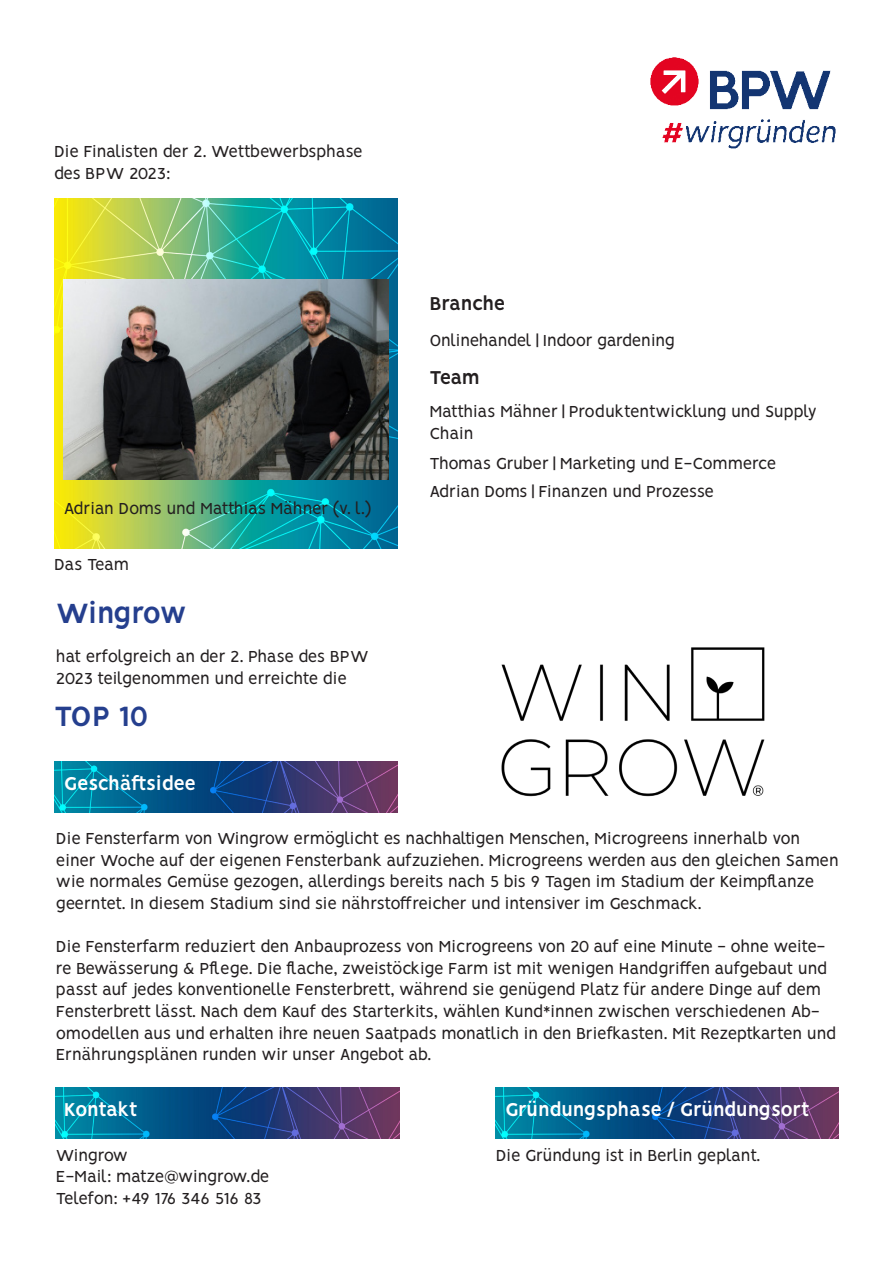
<style>
.page{position:relative;width:893px;height:1263px;background:#fff}
.page>*{position:absolute;margin:0;border:0;box-sizing:border-box;transform-origin:0 0}
.t1{font:700 31.5px "Vision";letter-spacing:-.05em;color:#253f8e}
.t2{font:700 21px "Vision";letter-spacing:-.03em;color:#fff}
.t3{font:700 21px "Vision";letter-spacing:-.03em;color:#231f20}
.t4{font:18px/21.6px "Vision";letter-spacing:-.02em;color:#231f20}
.t5{font:18px/21.6px "Vision";color:#231f20}
.t6{font:18px "Vision";letter-spacing:-.045em;color:#231f20}
</style>
<div class="page">
<img style="left:496px;top:1088px;width:343px;height:51px">
<img style="left:56px;top:1088px;width:343px;height:51px">
<img style="left:54px;top:761px;width:343px;height:51px">
<img style="left:54px;top:199px;width:343px;height:350px">
<img style="left:650px;top:57px;width:186px;height:92px">
<img style="left:64px;top:279px;width:324px;height:201px">
<img style="left:501px;top:647px;width:264px;height:150px">
<p class="t4" style="left:54px;top:143px;width:310px">Die Finalisten der 2. Wettbewerbsphase des BPW 2023:</p>
<p class="t4" style="left:64px;top:499px;width:309px">Adrian Doms und Matthias Mähner (v. l.)</p>
<p class="t4" style="left:54px;top:555px;width:77px">Das Team</p>
<p class="t1" style="left:56px;top:595px;width:132px">Wingrow</p>
<p class="t4" style="left:56px;top:647px;width:314px">hat erfolgreich an der 2. Phase des BPW<br>2023 teilgenommen und erreichte die</p>
<p class="t1" style="left:54px;top:697px;width:96px">TOP 10</p>
<p class="t2" style="left:64px;top:771px;width:134px">Geschäftsidee</p>
<p class="t3" style="left:429px;top:291px;width:77px">Branche</p>
<p class="t4" style="left:429px;top:331px;width:247px">Onlinehandel | Indoor gardening</p>
<p class="t3" style="left:429px;top:365px;width:52px">Team</p>
<p class="t5" style="left:429px;top:403px;width:389px">Matthias Mähner | Produktentwicklung und Supply<br>Chain</p>
<p class="t4" style="left:429px;top:454px;width:348px">Thomas Gruber | Marketing und E-Commerce</p>
<p class="t4" style="left:429px;top:482px;width:286px">Adrian Doms | Finanzen und Prozesse</p>
<p class="t4" style="left:56px;top:829px;width:784px">Die Fensterfarm von Wingrow ermöglicht es nachhaltigen Menschen, Microgreens innerhalb von einer Woche auf der eigenen Fensterbank aufzuziehen. Microgreens werden aus den gleichen Samen wie normales Gemüse gezogen, allerdings bereits nach 5 bis 9 Tagen im Stadium der Keimpflanze geerntet. In diesem Stadium sind sie nährstoffreicher und intensiver im Geschmack.</p>
<p class="t4" style="left:56px;top:937px;width:781px">Die Fensterfarm reduziert den Anbauprozess von Microgreens von 20 auf eine Minute - ohne weite&shy;re Bewässerung &amp; Pflege. Die flache, zweistöckige Farm ist mit wenigen Handgriffen aufgebaut und passt auf jedes konventionelle Fensterbrett, während sie genügend Platz für andere Dinge auf dem Fensterbrett lässt. Nach dem Kauf des Starterkits, wählen Kund*innen zwischen verschiedenen Ab&shy;omodellen aus und erhalten ihre neuen Saatpads monatlich in den Briefkasten. Mit Rezeptkarten und Ernährungsplänen runden wir unser Angebot ab.</p>
<p class="t2" style="left:64px;top:1097px;width:75px">Kontakt</p>
<p class="t2" style="left:505px;top:1097px;width:306px">Gründungsphase / Gründungsort</p>
<p class="t4" style="left:56px;top:1146px;width:74px">Wingrow</p>
<p class="t4" style="left:56px;top:1168px;width:215px">E-Mail: matze@wingrow.de</p>
<p class="t6" style="left:56px;top:1188px;width:207px">Telefon: +49 176 346 516 83</p>
<p class="t5" style="left:496px;top:1146px;width:266px">Die Gründung ist in Berlin geplant.</p>
</div>
